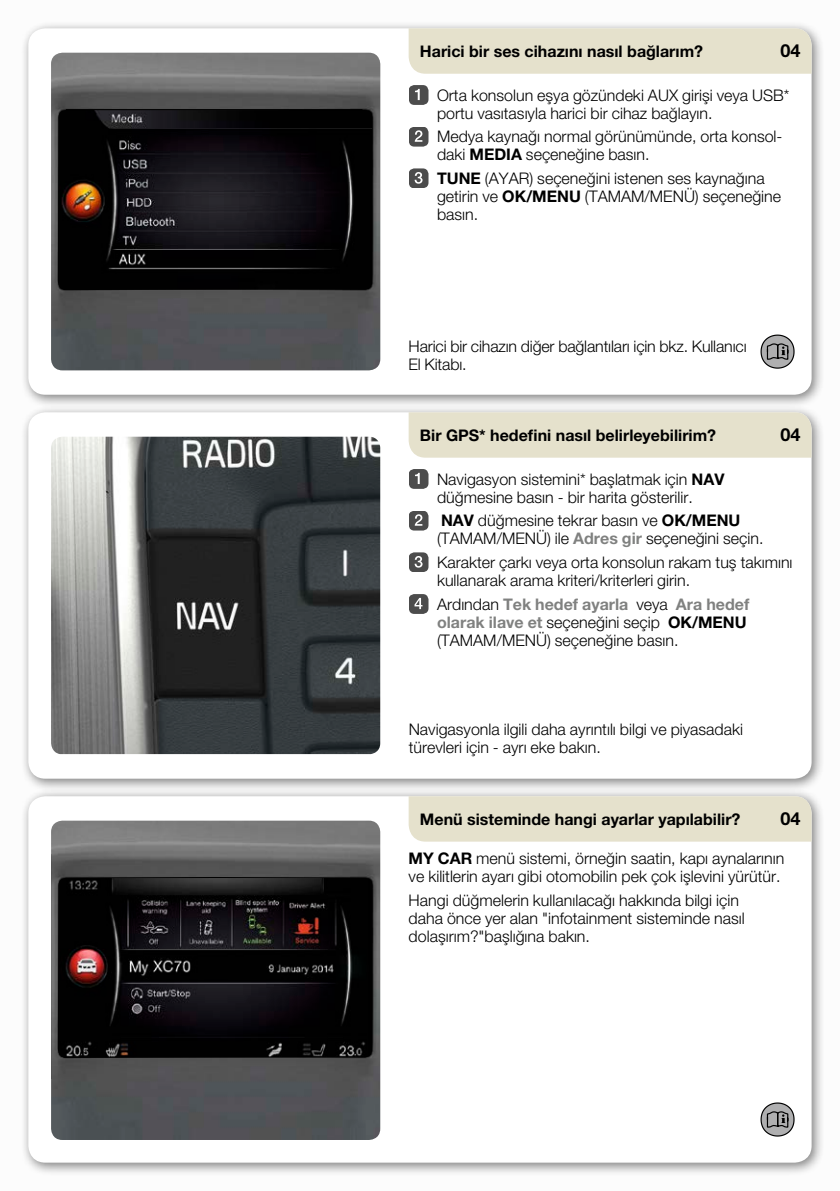
<style>
.page{position:relative;width:840px;height:1191px;background:#fff}
.page>*{position:absolute;margin:0;border:0;box-sizing:border-box;transform-origin:0 0}
.t1{font:700 18px "Helvetica Neue ECG";color:#000}
.t2{font:300 16px/18px "Helvetica Neue ECG";color:#000}
.t3{font:700 16px "Helvetica Neue ECG";color:#000}
.s1{font-weight:700}
.s2{font-weight:700;color:#808180}
</style>
<div class="page">
<div style="left:20px;top:20px;width:804px;height:388px;background:#000;opacity:.5"></div>
<div style="left:28px;top:28px;width:783px;height:367px;background:#fff;border-radius:17px"></div>
<div style="left:20px;top:404px;width:804px;height:388px;background:#000;opacity:.5"></div>
<div style="left:28px;top:412px;width:783px;height:366px;background:#fff;border-radius:17px"></div>
<div style="left:20px;top:788px;width:804px;height:388px;background:#000;opacity:.5"></div>
<div style="left:28px;top:796px;width:783px;height:366px;background:#fff;border-radius:17px"></div>
<div style="left:408px;top:28px;width:403px;height:46px;background:#e5e1cc"></div>
<img style="left:51px;top:53px;width:329px;height:317px">
<hr style="left:66px;top:109px;width:296px;height:1px;background:#000">
<div style="left:408px;top:412px;width:403px;height:46px;background:#e5e1cc"></div>
<img style="left:51px;top:437px;width:329px;height:317px">
<div style="left:408px;top:796px;width:403px;height:45px;background:#e5e1cc"></div>
<img style="left:51px;top:820px;width:329px;height:320px">
<svg style="left:66px;top:877px;width:296px;height:1px"></svg>
<svg style="left:409px;top:85px;width:19px;height:20px"></svg>
<svg style="left:409px;top:127px;width:19px;height:20px"></svg>
<svg style="left:409px;top:168px;width:19px;height:20px"></svg>
<svg style="left:760px;top:334px;width:34px;height:35px"></svg>
<svg style="left:409px;top:469px;width:19px;height:20px"></svg>
<svg style="left:409px;top:511px;width:19px;height:19px"></svg>
<svg style="left:409px;top:552px;width:19px;height:20px"></svg>
<svg style="left:409px;top:594px;width:19px;height:20px"></svg>
<svg style="left:760px;top:1102px;width:34px;height:34px"></svg>
<p class="t3" style="left:420px;top:41px;width:284px">Harici bir ses cihazını nasıl bağlarım?</p>
<p class="t1" style="left:780px;top:40px;width:22px">04</p>
<p class="t2" style="left:437px;top:86px;width:354px">Orta konsolun eşya gözündeki AUX girişi veya USB* portu vasıtasıyla harici bir cihaz bağlayın.</p>
<p class="t2" style="left:437px;top:128px;width:347px">Medya kaynağı normal görünümünde, orta konsol&shy;daki <span class="s1">MEDIA</span> seçeneğine basın.</p>
<p class="t2" style="left:437px;top:169px;width:345px"><span class="s1">TUNE</span> (AYAR) seçeneğini istenen ses kaynağına getirin ve <span class="s1">OK/MENU</span> (TAMAM/MENÜ) seçeneğine basın.</p>
<p class="t2" style="left:408px;top:337px;width:339px">Harici bir cihazın diğer bağlantıları için bkz. Kullanıcı<br>El Kitabı.</p>
<p class="t1" style="left:780px;top:423px;width:22px">04</p>
<p class="t3" style="left:420px;top:425px;width:297px">Bir GPS* hedefini nasıl belirleyebilirim?</p>
<p class="t2" style="left:437px;top:470px;width:289px">Navigasyon sistemini* başlatmak için <span class="s1">NAV </span>düğmesine basın - bir harita gösterilir.</p>
<p class="t2" style="left:437px;top:511px;width:328px"><span class="s1">NAV</span> düğmesine tekrar basın ve <span class="s1">OK/MENU </span>(TAMAM/MENÜ) ile <span class="s2">Adres gir</span> seçeneğini seçin.</p>
<p class="t2" style="left:437px;top:553px;width:357px">Karakter çarkı veya orta konsolun rakam tuş takımını kullanarak arama kriteri/kriterleri girin.</p>
<p class="t2" style="left:437px;top:595px;width:313px">Ardından <span class="s2">Tek hedef ayarla</span> veya <span class="s2">Ara hedef olarak ilave et</span> seçeneğini seçip <span class="s1">OK/MENU </span>(TAMAM/MENÜ) seçeneğine basın.</p>
<p class="t2" style="left:408px;top:720px;width:335px">Navigasyonla ilgili daha ayrıntılı bilgi ve piyasadaki türevleri için - ayrı eke bakın.</p>
<p class="t1" style="left:780px;top:807px;width:22px">04</p>
<p class="t3" style="left:420px;top:809px;width:322px">Menü sisteminde hangi ayarlar yapılabilir?</p>
<p class="t2" style="left:408px;top:849px;width:377px"><span class="s1">MY CAR</span> menü sistemi, örneğin saatin, kapı aynalarının ve kilitlerin ayarı gibi otomobilin pek çok işlevini yürütür.</p>
<p class="t2" style="left:408px;top:891px;width:337px">Hangi düğmelerin kullanılacağı hakkında bilgi için daha önce yer alan "infotainment sisteminde nasıl dolaşırım?"başlığına bakın.</p>
</div>
